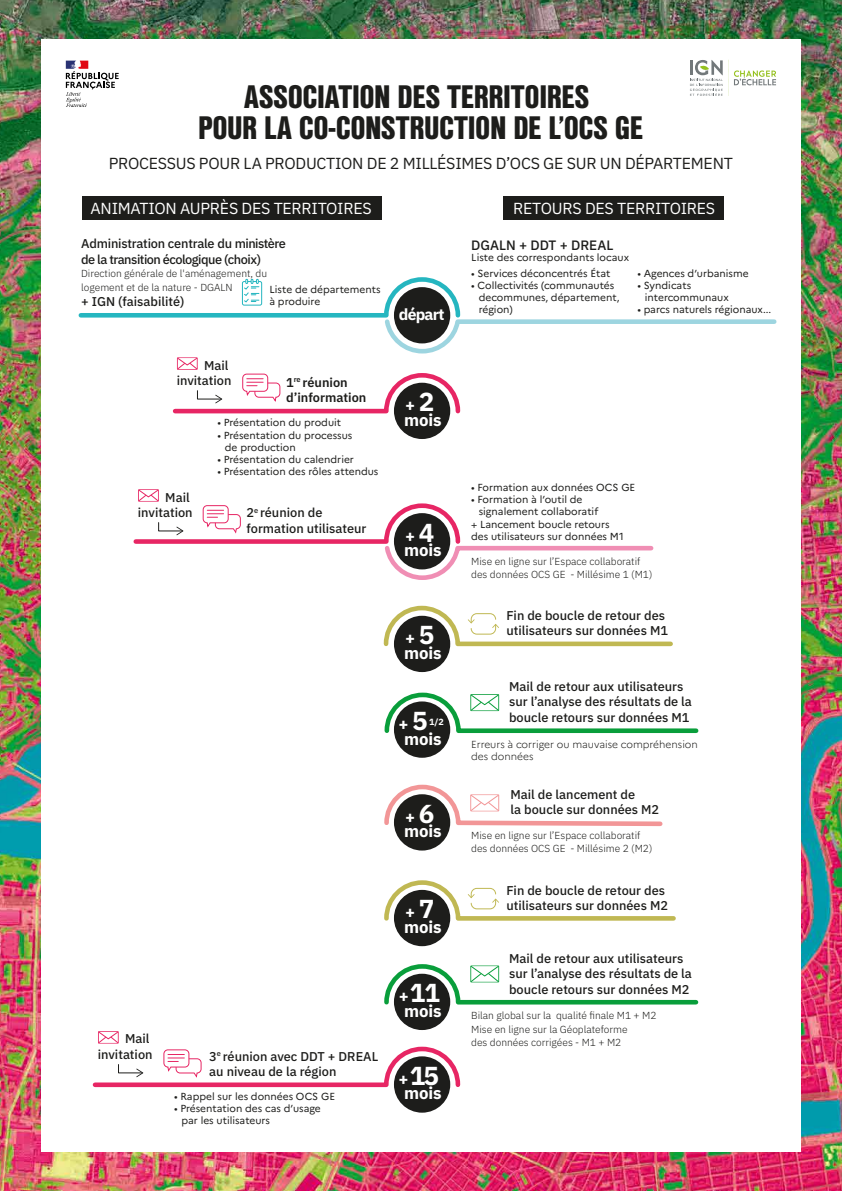
<style>
.page{position:relative;width:842px;height:1191px;background:#fff}
.page>*{position:absolute;margin:0;border:0;box-sizing:border-box;transform-origin:0 0}
.t1{font:900 34px/31.5px "Nimbus San Con D";letter-spacing:-.015em;color:#1d1d1b;text-align:center}
.t2{font:700 26px "IBM Plex Sans";color:#fff}
.t3{font:700 16.8px/14.5px "IBM Plex Sans";letter-spacing:-.01em;color:#fff}
.t4{font:16px "IBM Plex Sans";letter-spacing:-.015em;color:#1d1d1b}
.t5{font:16px "IBM Plex Sans";letter-spacing:-.015em;color:#fff}
.t6{font:700 15.8px "IBM Plex Sans";letter-spacing:-.05em;color:#fff}
.t7{font:13.6px "IBM Plex Sans Medm";color:#1d1d1b}
.t8{font:12.8px/15.3px "IBM Plex Sans Medm";color:#1d1d1b}
.t9{font:12.8px/15.3px "IBM Plex Sans Medm";letter-spacing:-.04em;color:#1d1d1b}
.t10{font:12.8px/15.3px "IBM Plex Sans Sm Bld";color:#1d1d1b}
.t11{font:10.2px/12.2px "Marianne";color:#1d1d1b}
.t12{font:300 10.2px/13.6px "IBM Plex Sans";color:#1d1d1b}
.t13{font:300 10.2px/12.2px "Marianne";color:#1d1d1b}
.t14{font:700 8.9px "IBM Plex Sans";color:#fff}
.s1{font-size:26px}
.s2{font-size:16.8px}
</style>
<div class="page">
<img style="left:0;top:0;width:842px;height:1191px">
<div style="left:41px;top:39px;width:760px;height:1112px;background:#fff"></div>
<div style="left:394px;top:383px;width:56px;height:56px;background:#1d1d1b;border-radius:50%"></div>
<div style="left:394px;top:616px;width:56px;height:56px;background:#1d1d1b;border-radius:50%"></div>
<div style="left:394px;top:890px;width:56px;height:56px;background:#1d1d1b;border-radius:50%"></div>
<div style="left:394px;top:794px;width:56px;height:56px;background:#1d1d1b;border-radius:50%"></div>
<div style="left:394px;top:1056px;width:56px;height:56px;background:#1d1d1b;border-radius:50%"></div>
<div style="left:394px;top:701px;width:56px;height:56px;background:#1d1d1b;border-radius:50%"></div>
<svg style="left:92px;top:1031px;width:369px;height:58px"></svg>
<svg style="left:133px;top:489px;width:521px;height:91px"></svg>
<div style="left:394px;top:973px;width:56px;height:57px;background:#1d1d1b;border-radius:50%"></div>
<svg style="left:383px;top:605px;width:290px;height:43px"></svg>
<svg style="left:384px;top:880px;width:292px;height:43px"></svg>
<svg style="left:384px;top:692px;width:315px;height:43px"></svg>
<svg style="left:384px;top:784px;width:279px;height:44px"></svg>
<svg style="left:384px;top:964px;width:315px;height:42px"></svg>
<svg style="left:78px;top:277px;width:699px;height:139px"></svg>
<svg style="left:66px;top:61px;width:53px;height:46px"></svg>
<svg style="left:690px;top:60px;width:86px;height:36px"></svg>
<div style="left:82px;top:196px;width:300px;height:24px;background:#1d1d1b"></div>
<div style="left:503px;top:196px;width:220px;height:24px;background:#1d1d1b"></div>
<h1 class="t1" style="left:198px;top:82px;width:447px">ASSOCIATION DES TERRITOIRES<br>POUR LA CO-CONSTRUCTION DE L’OCS GE</h1>
<h3 class="t4" style="left:109px;top:151px;width:626px">PROCESSUS POUR LA PRODUCTION DE 2 MILLÉSIMES D’OCS GE SUR UN DÉPARTEMENT</h3>
<h3 class="t5" style="left:91px;top:196px;width:283px">ANIMATION AUPRÈS DES TERRITOIRES</h3>
<h3 class="t5" style="left:513px;top:196px;width:204px">RETOURS DES TERRITOIRES</h3>
<p class="t9" style="left:81px;top:235px;width:206px">Administration centrale du ministère de la transition écologique (choix)</p>
<p class="t12" style="left:81px;top:266px;width:188px">Direction générale de l'aménagement, du logement et de la nature - DGALN</p>
<p class="t8" style="left:81px;top:293px;width:105px">+ IGN (faisabilité)</p>
<p class="t11" style="left:269px;top:283px;width:113px">Liste de départements à produire</p>
<p class="t8" style="left:177px;top:356px;width:56px;text-align:right">Mail invitation</p>
<p class="t10" style="left:286px;top:373px;width:82px">1<sup>re</sup> réunion d’information</p>
<p class="t8" style="left:138px;top:488px;width:56px;text-align:right">Mail invitation</p>
<p class="t11" style="left:217px;top:416px;width:125px">• Présentation du produit</p>
<p class="t11" style="left:225px;top:429px;width:129px;text-indent:-8px">• Présentation du processus de production</p>
<p class="t11" style="left:217px;top:453px;width:138px">• Présentation du calendrier</p>
<p class="t11" style="left:217px;top:465px;width:163px">• Présentation des rôles attendus</p>
<p class="t8" style="left:246px;top:504px;width:121px">2<sup>e</sup> réunion de formation utilisateur</p>
<h3 class="t6" style="left:399px;top:302px;width:47px">départ</h3>
<h3 class="t3" style="left:404px;top:397px;width:39px">+<span class="s1">2 </span>mois</h3>
<h3 class="t3" style="left:404px;top:527px;width:39px">+<span class="s1">4 </span>mois</h3>
<h3 class="t3" style="left:404px;top:629px;width:39px">+<span class="s1">5 </span>mois</h3>
<h3 class="t3" style="left:398px;top:715px;width:31px">+<span class="s1">5</span></h3>
<p class="t14" style="left:429px;top:714px;width:16px">1/2</p>
<h3 class="t3" style="left:404px;top:730px;width:39px">mois</h3>
<h3 class="t3" style="left:404px;top:808px;width:39px">+<span class="s1">6 </span>mois</h3>
<p class="t8" style="left:98px;top:1030px;width:56px;text-align:right">Mail invitation</p>
<p class="t8" style="left:209px;top:1047px;width:170px">3<sup>e</sup> réunion avec DDT + DREAL au niveau de la région</p>
<p class="t11" style="left:174px;top:1089px;width:163px">• Rappel sur les données OCS GE</p>
<p class="t11" style="left:182px;top:1102px;width:141px;text-indent:-8px">• Présentation des cas d’usage par les utilisateurs</p>
<h3 class="t3" style="left:404px;top:904px;width:39px">+<span class="s1">7 </span>mois</h3>
<h2 class="t2" style="left:399px;top:972px;width:43px"><span class="s2">+</span>11</h2>
<h3 class="t3" style="left:404px;top:1002px;width:39px">mois</h3>
<h2 class="t2" style="left:398px;top:1055px;width:42px"><span class="s2">+</span>15</h2>
<h3 class="t3" style="left:404px;top:1084px;width:39px">mois</h3>
<h3 class="t7" style="left:471px;top:235px;width:144px">DGALN + DDT + DREAL</h3>
<p class="t11" style="left:471px;top:252px;width:159px">Liste des correspondants locaux</p>
<p class="t11" style="left:471px;top:267px;width:141px">• Services déconcentrés État</p>
<p class="t11" style="left:479px;top:279px;width:142px;text-indent:-8px">• Collectivités (communautés decommunes, département, région)</p>
<p class="t11" style="left:637px;top:267px;width:113px">• Agences d’urbanisme</p>
<p class="t11" style="left:645px;top:279px;width:85px;text-indent:-8px">• Syndicats intercommunaux</p>
<p class="t11" style="left:637px;top:303px;width:135px">• parcs naturels régionaux...</p>
<p class="t11" style="left:471px;top:481px;width:166px">• Formation aux données OCS GE</p>
<p class="t11" style="left:471px;top:493px;width:113px">• Formation à l’outil de</p>
<p class="t11" style="left:479px;top:505px;width:121px">signalement collaboratif</p>
<p class="t11" style="left:471px;top:518px;width:140px">+ Lancement boucle retours</p>
<p class="t11" style="left:471px;top:530px;width:154px">des utilisateurs sur données M1</p>
<p class="t12" style="left:471px;top:553px;width:183px">Mise en ligne sur l’Espace collaboratif des données OCS GE - Millésime 1 (M1)</p>
<p class="t8" style="left:506px;top:607px;width:163px">Fin de boucle de retour des utilisateurs sur données M1</p>
<p class="t8" style="left:509px;top:678px;width:184px">Mail de retour aux utilisateurs sur l’analyse des résultats de la boucle retours sur données M1</p>
<p class="t13" style="left:471px;top:738px;width:228px">Erreurs à corriger ou mauvaise compréhension des données</p>
<p class="t8" style="left:510px;top:785px;width:150px">Mail de lancement de<br>la boucle sur données M2</p>
<p class="t12" style="left:471px;top:827px;width:183px">Mise en ligne sur l’Espace collaboratif des données OCS GE - Millésime 2 (M2)</p>
<p class="t8" style="left:506px;top:881px;width:163px">Fin de boucle de retour des utilisateurs sur données M2</p>
<p class="t8" style="left:509px;top:949px;width:184px">Mail de retour aux utilisateurs sur l’analyse des résultats de la boucle retours sur données M2</p>
<p class="t12" style="left:471px;top:1007px;width:187px">Bilan global sur la qualité finale M1 + M2</p>
<p class="t12" style="left:471px;top:1021px;width:158px">Mise en ligne sur la Géoplateforme des données corrigées - M1 + M2</p>
</div>
